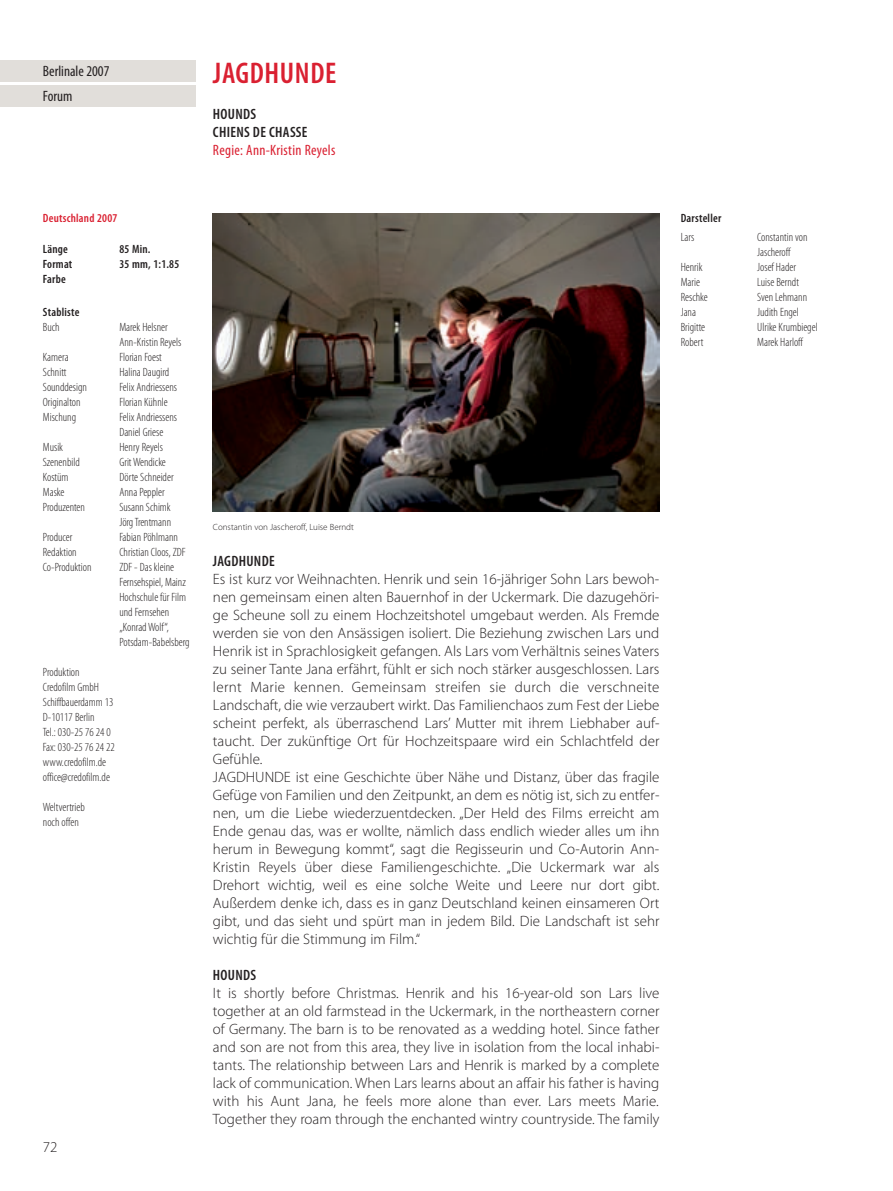
<style>
.page{position:relative;width:893px;height:1191px;background:#fff}
.page>*{position:absolute;margin:0;border:0;box-sizing:border-box;transform-origin:0 0}
.t1{font:600 condensed 30px "Myriad Pro";letter-spacing:.02em;color:#da2031}
.t2{font:300 15px/18px "Myriad Pro";color:#231f20}
.t3{font:600 condensed 15px/18px "Myriad Pro";letter-spacing:.02em;color:#231f20}
.t4{font:condensed 15px "Myriad Pro";letter-spacing:.02em;color:#da2031}
.t5{font:condensed 15px/25.5px "Myriad Pro";color:#231f20}
.t6{font:300 condensed 12px/15px "Myriad Pro";color:#231f20}
.t7{font:600 condensed 12px "Myriad Pro";letter-spacing:.02em;color:#231f20}
.t8{font:600 condensed 12px "Myriad Pro";letter-spacing:.02em;color:#da2031}
.t9{font:300 9px "Myriad Pro";color:#231f20}
</style>
<div class="page">
<img style="left:213px;top:213px;width:446px;height:298px">
<div style="left:0;top:60px;width:196px;height:22px;background:#e1deda"></div>
<div style="left:0;top:86px;width:196px;height:21px;background:#e1deda"></div>
<p class="t5" style="left:43px;top:58px;width:68px">Berlinale 2007<br>Forum</p>
<p class="t8" style="left:43px;top:214px;width:76px">Deutschland 2007</p>
<p class="t7" style="left:43px;top:244px;width:27px">Länge</p>
<p class="t7" style="left:119px;top:244px;width:33px">85 Min.</p>
<p class="t7" style="left:43px;top:259px;width:31px">Format</p>
<p class="t7" style="left:119px;top:259px;width:61px">35 mm, 1:1.85</p>
<p class="t7" style="left:43px;top:274px;width:24px">Farbe</p>
<p class="t7" style="left:43px;top:307px;width:38px">Stabliste</p>
<p class="t6" style="left:43px;top:320px;width:18px">Buch</p>
<p class="t6" style="left:119px;top:320px;width:64px">Marek Helsner<br>Ann-Kristin Reyels</p>
<p class="t6" style="left:43px;top:350px;width:27px">Kamera</p>
<p class="t6" style="left:119px;top:350px;width:44px">Florian Foest</p>
<p class="t6" style="left:43px;top:365px;width:25px">Schnitt</p>
<p class="t6" style="left:119px;top:365px;width:51px">Halina Daugird</p>
<p class="t6" style="left:43px;top:380px;width:46px">Sounddesign</p>
<p class="t6" style="left:119px;top:380px;width:59px">Felix Andriessens</p>
<p class="t6" style="left:43px;top:395px;width:39px">Originalton</p>
<p class="t6" style="left:119px;top:395px;width:50px">Florian Kühnle</p>
<p class="t6" style="left:43px;top:410px;width:35px">Mischung</p>
<p class="t6" style="left:119px;top:410px;width:59px">Felix Andriessens<br>Daniel Griese</p>
<p class="t6" style="left:43px;top:440px;width:22px">Musik</p>
<p class="t6" style="left:119px;top:440px;width:45px">Henry Reyels</p>
<p class="t6" style="left:43px;top:455px;width:39px">Szenenbild</p>
<p class="t6" style="left:119px;top:455px;width:48px">Grit Wendicke</p>
<p class="t6" style="left:43px;top:470px;width:27px">Kostüm</p>
<p class="t6" style="left:119px;top:470px;width:56px">Dörte Schneider</p>
<p class="t6" style="left:43px;top:485px;width:23px">Maske</p>
<p class="t6" style="left:119px;top:485px;width:47px">Anna Peppler</p>
<p class="t6" style="left:43px;top:500px;width:44px">Produzenten</p>
<p class="t6" style="left:119px;top:500px;width:53px">Susann Schimk<br>Jörg Trentmann</p>
<p class="t6" style="left:43px;top:530px;width:31px">Producer</p>
<p class="t6" style="left:119px;top:530px;width:60px">Fabian Pöhlmann</p>
<p class="t6" style="left:43px;top:545px;width:35px">Redaktion</p>
<p class="t6" style="left:119px;top:545px;width:68px">Christian Cloos, ZDF</p>
<p class="t6" style="left:43px;top:560px;width:50px">Co-Produktion</p>
<p class="t6" style="left:119px;top:560px;width:72px">ZDF - Das kleine<br>Fernsehspiel, Mainz<br>Hochschule für Film und Fernsehen „Konrad Wolf“,<br>Potsdam-Babelsberg</p>
<p class="t6" style="left:43px;top:665px;width:74px">Produktion<br>Credofilm GmbH<br>Schiffbauerdamm 13<br>D-10117 Berlin<br>Tel.: 030-25 76 24 0<br>Fax: 030-25 76 24 22 www.credofilm.de office@credofilm.de</p>
<p class="t6" style="left:43px;top:800px;width:44px">Weltvertrieb noch offen</p>
<p class="t2" style="left:43px;top:1139px;width:16px">72</p>
<h1 class="t1" style="left:213px;top:62px;width:125px">JAGDHUNDE</h1>
<p class="t3" style="left:213px;top:106px;width:96px">HOUNDS<br>CHIENS DE CHASSE</p>
<p class="t4" style="left:213px;top:141px;width:124px">Regie: Ann-Kristin Reyels</p>
<p class="t7" style="left:681px;top:214px;width:42px">Darsteller</p>
<p class="t6" style="left:681px;top:230px;width:15px">Lars</p>
<p class="t6" style="left:757px;top:230px;width:52px">Constantin von<br>Jascheroff</p>
<p class="t6" style="left:681px;top:260px;width:23px">Henrik</p>
<p class="t6" style="left:757px;top:260px;width:40px">Josef Hader</p>
<p class="t6" style="left:681px;top:275px;width:21px">Marie</p>
<p class="t6" style="left:757px;top:275px;width:43px">Luise Berndt</p>
<p class="t6" style="left:681px;top:290px;width:29px">Reschke</p>
<p class="t6" style="left:757px;top:290px;width:51px">Sven Lehmann</p>
<p class="t6" style="left:681px;top:305px;width:17px">Jana</p>
<p class="t6" style="left:757px;top:305px;width:43px">Judith Engel</p>
<p class="t6" style="left:681px;top:320px;width:26px">Brigitte</p>
<p class="t6" style="left:757px;top:320px;width:62px">Ulrike Krumbiegel</p>
<p class="t6" style="left:681px;top:335px;width:24px">Robert</p>
<p class="t6" style="left:757px;top:335px;width:47px">Marek Harloff</p>
<p class="t9" style="left:213px;top:523px;width:142px">Constantin von Jascheroff, Luise Berndt</p>
<p class="t3" style="left:213px;top:553px;width:63px">JAGDHUNDE</p>
<p class="t2" style="left:213px;top:571px;width:448px">Es ist kurz vor Weihnachten. Henrik und sein 16-jähriger Sohn Lars bewoh&shy;nen gemeinsam einen alten Bauernhof in der Uckermark. Die dazugehöri&shy;ge Scheune soll zu einem Hochzeitshotel umgebaut werden. Als Fremde werden sie von den Ansässigen isoliert. Die Beziehung zwischen Lars und Henrik ist in Sprachlosigkeit gefangen. Als Lars vom Verhältnis seines Vaters zu seiner Tante Jana erfährt, fühlt er sich noch stärker ausgeschlossen. Lars lernt Marie kennen. Gemeinsam streifen sie durch die verschneite Landschaft, die wie verzaubert wirkt. Das Familienchaos zum Fest der Liebe scheint perfekt, als überraschend Lars’ Mutter mit ihrem Liebhaber auf&shy;taucht. Der zukünftige Ort für Hochzeitspaare wird ein Schlachtfeld der Gefühle.<br>JAGDHUNDE ist eine Geschichte über Nähe und Distanz, über das fragile Gefüge von Familien und den Zeitpunkt, an dem es nötig ist, sich zu entfer&shy;nen, um die Liebe wiederzuentdecken. „Der Held des Films erreicht am Ende genau das, was er wollte, nämlich dass endlich wieder alles um ihn herum in Bewegung kommt“, sagt die Regisseurin und Co-Autorin Ann-Kristin Reyels über diese Familiengeschichte. „Die Uckermark war als Drehort wichtig, weil es eine solche Weite und Leere nur dort gibt.<br>Außerdem denke ich, dass es in ganz Deutschland keinen einsameren Ort gibt, und das sieht und spürt man in jedem Bild. Die Landschaft ist sehr wichtig für die Stimmung im Film.“</p>
<p class="t3" style="left:213px;top:967px;width:45px">HOUNDS</p>
<p class="t2" style="left:213px;top:985px;width:448px;text-align:justify">It is shortly before Christmas. Henrik and his 16-year-old son Lars live together at an old farmstead in the Uckermark, in the northeastern corner of Germany. The barn is to be renovated as a wedding hotel. Since father and son are not from this area, they live in isolation from the local inhabi&shy;tants. The relationship between Lars and Henrik is marked by a complete lack of communication. When Lars learns about an affair his father is having with his Aunt Jana, he feels more alone than ever. Lars meets Marie.<br>Together they roam through the enchanted wintry countryside. The family</p>
</div>
